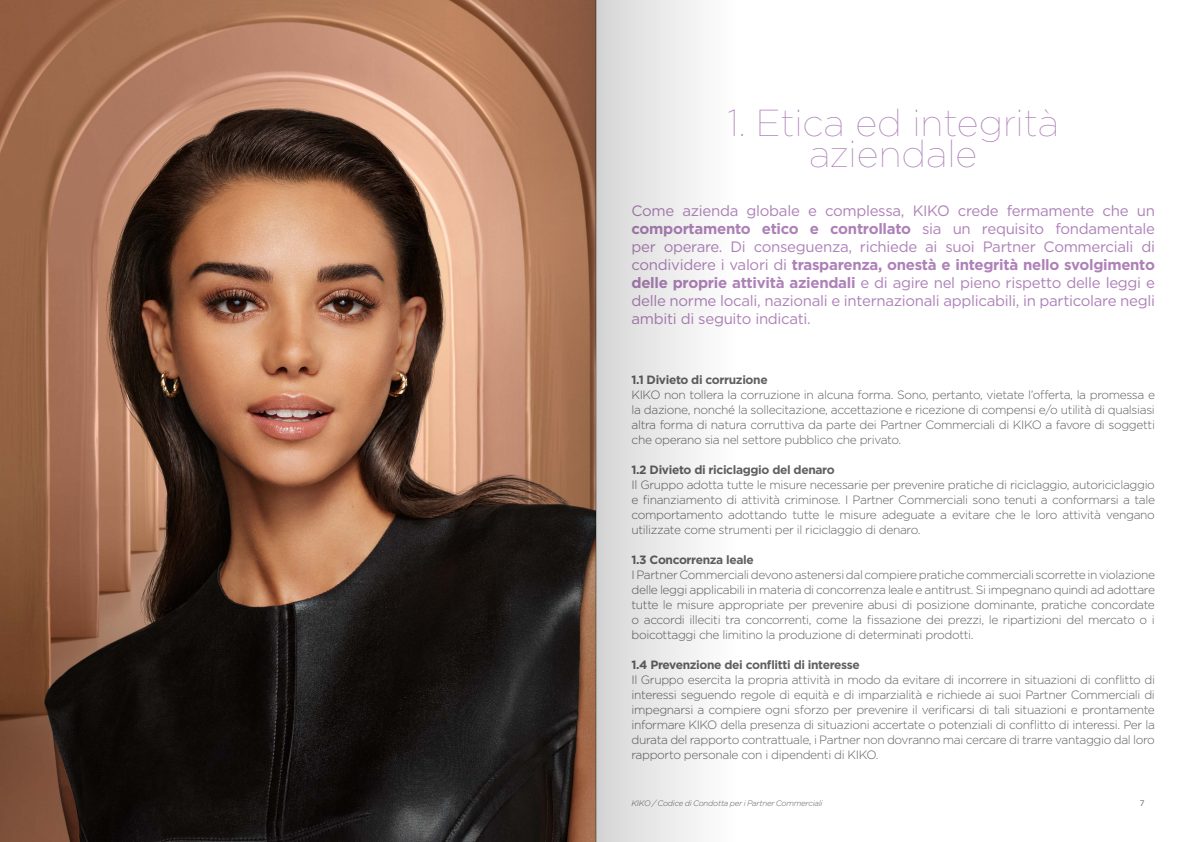
<style>
.page{position:relative;width:1191px;height:842px;background:#fff}
.page>*{position:absolute;margin:0;border:0;box-sizing:border-box;transform-origin:0 0}
.t1{font:100 37.5px/31px "Gotham";color:#ae81b8;text-align:center}
.t2{font:15px/18px "Gotham";letter-spacing:-.02em;color:#ae81b8;text-align:justify}
.t3{font:300 12px/15px "Gotham";letter-spacing:-.03em;color:#5f6062;text-align:justify}
.t4{font:700 12px "Gotham";letter-spacing:-.03em;color:#5f6062}
.t5{font:italic 300 8px "Gotham";letter-spacing:-.03em;color:#5f6062}
.t6{font:8px "Gotham";color:#5f6062}
.s1{font-weight:700}
</style>
<div class="page">
<img style="left:0;top:0;width:454px;height:842px">
<div style="left:595px;top:0;width:142px;height:842px;background:linear-gradient(to right,#d5d4d4,#fff)"></div>
<svg style="left:454px;top:0;width:142px;height:842px;background:#7d5b48"></svg>
<h1 class="t1" style="left:727px;top:106px;width:333px">1. Etica ed integrità aziendale</h1>
<p class="t2" style="left:631px;top:202px;width:525px">Come azienda globale e complessa, KIKO crede fermamente che un <span class="s1">comportamento etico e controllato</span> sia un requisito fondamentale per operare. Di conseguenza, richiede ai suoi Partner Commerciali di condividere i valori di <span class="s1">trasparenza, onestà e integrità nello svolgimento delle proprie attività aziendali</span> e di agire nel pieno rispetto delle leggi e delle norme locali, nazionali e internazionali applicabili, in particolare negli ambiti di seguito indicati.</p>
<p class="t4" style="left:631px;top:372px;width:138px">1.1 Divieto di corruzione</p>
<p class="t3" style="left:631px;top:387px;width:525px">KIKO non tollera la corruzione in alcuna forma. Sono, pertanto, vietate l’offerta, la promessa e la dazione, nonché la sollecitazione, accettazione e ricezione di compensi e/o utilità di qualsiasi altra forma di natura corruttiva da parte dei Partner Commerciali di KIKO a favore di soggetti che operano sia nel settore pubblico che privato.</p>
<p class="t4" style="left:631px;top:462px;width:205px">1.2 Divieto di riciclaggio del denaro</p>
<p class="t3" style="left:631px;top:477px;width:525px">Il Gruppo adotta tutte le misure necessarie per prevenire pratiche di riciclaggio, autoriciclaggio e finanziamento di attività criminose. I Partner Commerciali sono tenuti a conformarsi a tale comportamento adottando tutte le misure adeguate a evitare che le loro attività vengano utilizzate come strumenti per il riciclaggio di denaro.</p>
<p class="t4" style="left:631px;top:552px;width:124px">1.3 Concorrenza leale</p>
<p class="t3" style="left:631px;top:567px;width:525px">I Partner Commerciali devono astenersi dal compiere pratiche commerciali scorrette in violazione delle leggi applicabili in materia di concorrenza leale e antitrust. Si impegnano quindi ad adottare tutte le misure appropriate per prevenire abusi di posizione dominante, pratiche concordate o accordi illeciti tra concorrenti, come la fissazione dei prezzi, le ripartizioni del mercato o i boicottaggi che limitino la produzione di determinati prodotti.</p>
<p class="t4" style="left:631px;top:657px;width:230px">1.4 Prevenzione dei conflitti di interesse</p>
<p class="t3" style="left:631px;top:672px;width:525px">Il Gruppo esercita la propria attività in modo da evitare di incorrere in situazioni di conflitto di interessi seguendo regole di equità e di imparzialità e richiede ai suoi Partner Commerciali di impegnarsi a compiere ogni sforzo per prevenire il verificarsi di tali situazioni e prontamente informare KIKO della presenza di situazioni accertate o potenziali di conflitto di interessi. Per la durata del rapporto contrattuale, i Partner non dovranno mai cercare di trarre vantaggio dal loro rapporto personale con i dipendenti di KIKO.</p>
<p class="t5" style="left:631px;top:798px;width:193px">KIKO / Codice di Condotta per i Partner Commerciali</p>
<p class="t6" style="left:1139px;top:798px;width:6px">7</p>
</div>
